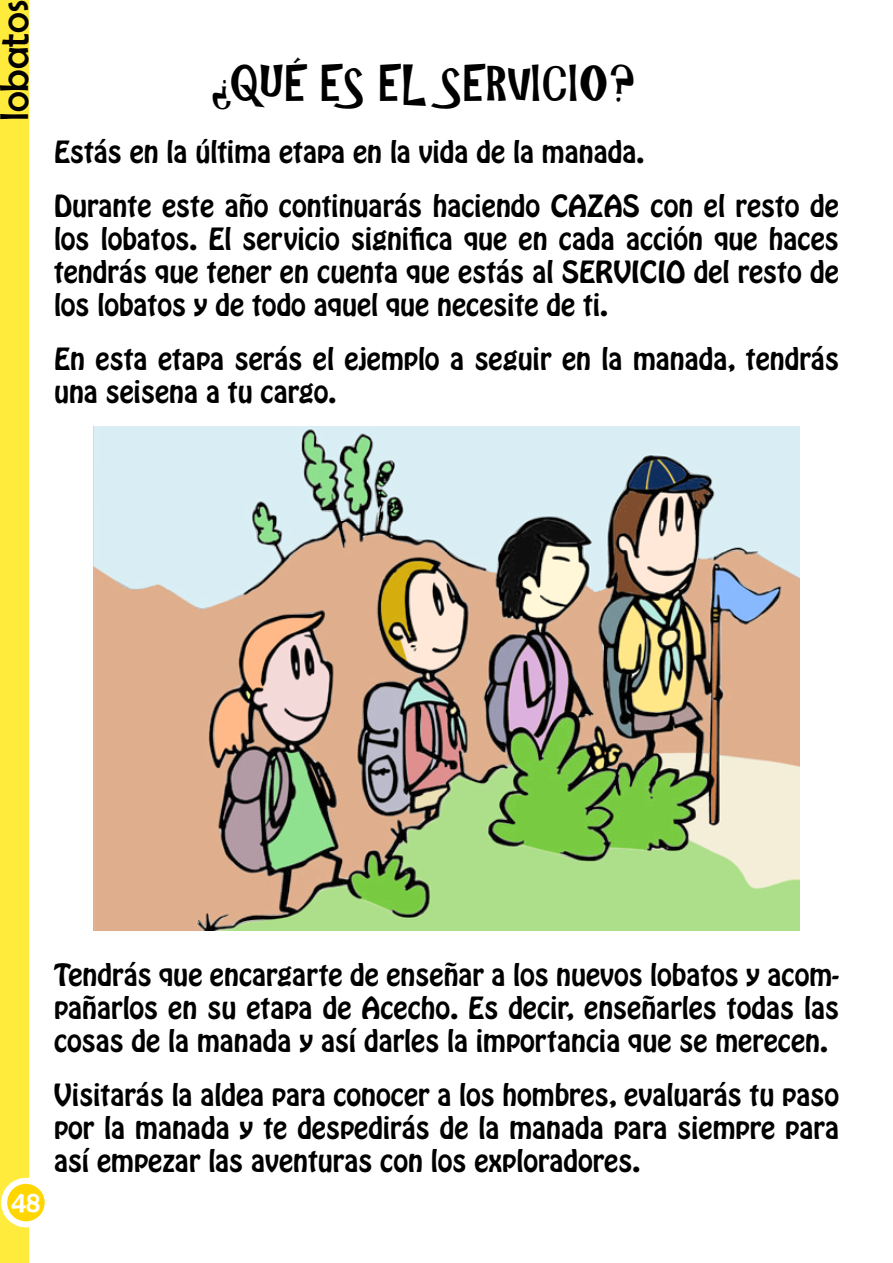
<style>
.page{position:relative;width:893px;height:1263px;background:#fff}
.page>*{position:absolute;margin:0;border:0;box-sizing:border-box;transform-origin:0 0}
.t1{font:45px "ARCHRISTY";color:#000}
.t2{font:40.5px "Berlin Sans FB";color:#000}
.t3{font:30px "Berlin Sans FB";color:#fff}
.t4{font:27px/33px "Hobo Std";color:#000;text-align:justify}
</style>
<div class="page">
<div style="left:0;top:0;width:29px;height:1263px;background:#ffeb3b"></div>
<div style="left:4px;top:1181px;width:44px;height:43px;background:#ffd600;border-radius:50%"></div>
<div style="left:1px;top:1178px;width:50px;height:49px;border:6px solid #fff;border-radius:50%"></div>
<img style="left:93px;top:426px;width:707px;height:504px">
<h2 class="t2" style="left:-8px;top:121px;width:123px;rotate:-90deg">lobatos</h2>
<h1 class="t1" style="left:212px;top:57px;width:426px">¿qué es el servicio?</h1>
<p class="t4" style="left:54px;top:125px;width:786px;line-height:54.3px">Estás en la última etapa en la vida de la manada.<br>Durante este año continuarás haciendo CAZAS con el resto de</p>
<p class="t4" style="left:54px;top:223px;width:786px">los lobatos. El servicio significa que en cada acción que haces tendrás que tener en cuenta que estás al SERVICIO del resto de los lobatos y de todo aquel que necesite de ti.</p>
<p class="t4" style="left:54px;top:343px;width:786px">En esta etapa serás el ejemplo a seguir en la manada, tendrás una seisena a tu cargo.</p>
<p class="t3" style="left:12px;top:1185px;width:30px">48</p>
<p class="t4" style="left:54px;top:958px;width:787px">Tendrás que encargarte de enseñar a los nuevos lobatos y acom&shy;pañarlos en su etapa de Acecho. Es decir, enseñarles todas las cosas de la manada y así darles la importancia que se merecen.</p>
<p class="t4" style="left:54px;top:1079px;width:786px">Visitarás la aldea para conocer a los hombres, evaluarás tu paso por la manada y te despedirás de la manada para siempre para así empezar las aventuras con los exploradores.</p>
</div>
